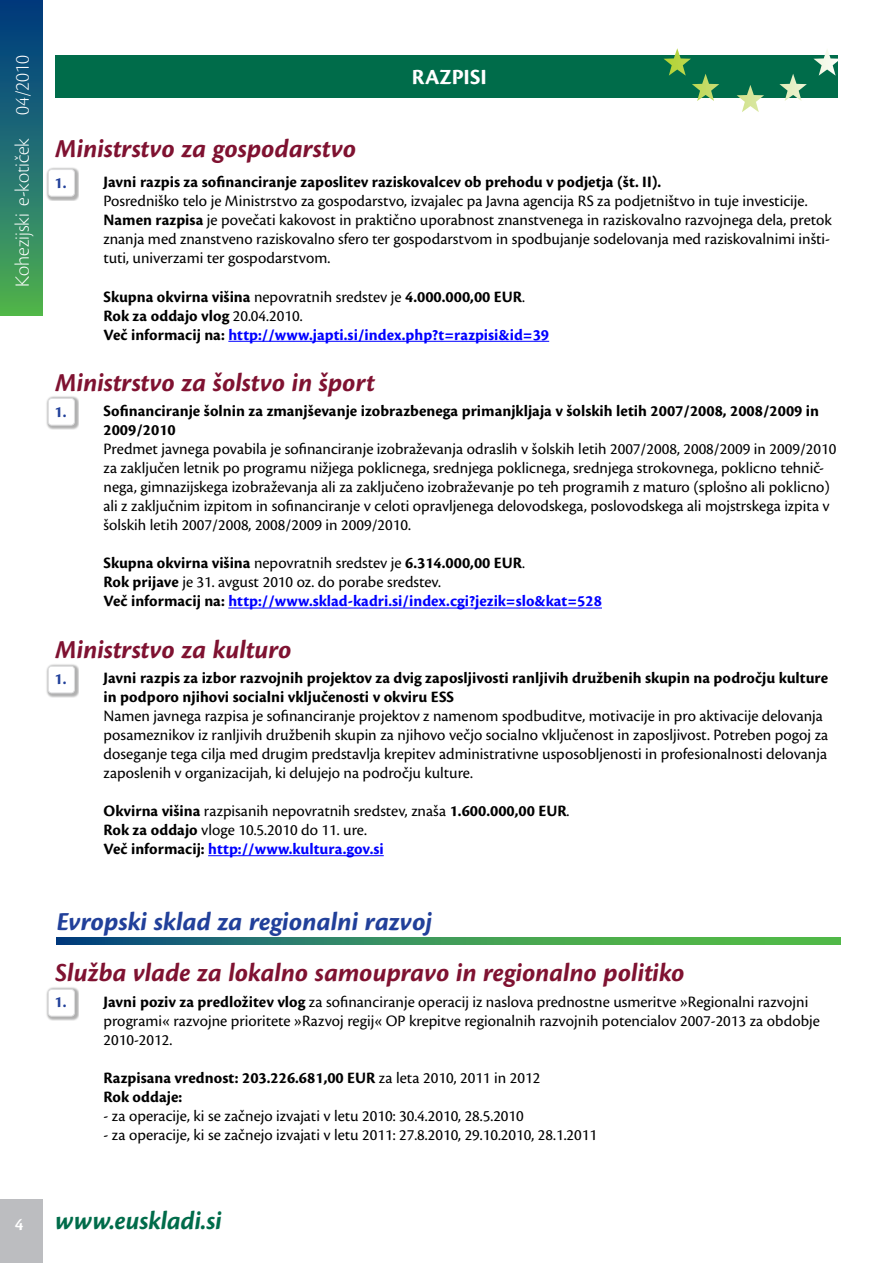
<style>
.page{position:relative;width:893px;height:1263px;background:#fff}
.page>*{position:absolute;margin:0;border:0;box-sizing:border-box;transform-origin:0 0}
.t1{font:italic 700 27px "Cronos Pro";color:#7f1231}
.t2{font:27px "Cronos Pro Bold Capt It";color:#21409a}
.t3{font:27px "Cronos Pro Bold Subh It";color:#006c4a}
.t4{font:700 22.5px "Cronos Pro";color:#fff}
.t5{font:21px "Cronos Pro Lt Disp";color:#fff}
.t6{font:600 18px "Cronos Pro";color:#fff}
.t7{font:16.5px/19px "Cronos Pro";color:#000}
.t8{font:700 16.5px/19px "Cronos Pro";color:#000}
.t9{font:700 16.5px "Cronos Pro";color:#21409a}
.s1{font-weight:700}
.s2{font-weight:400}
.s3{color:#00f}
.s4{font-weight:700;color:#00f}
</style>
<div class="page">
<div style="left:0;top:1199px;width:43px;height:64px;background:#bcbdc0"></div>
<div style="left:55px;top:55px;width:783px;height:43px;background:#006c4a"></div>
<svg style="left:663px;top:48px;width:56px;height:53px"></svg>
<svg style="left:737px;top:85px;width:27px;height:27px"></svg>
<svg style="left:779px;top:74px;width:28px;height:27px"></svg>
<svg style="left:813px;top:49px;width:25px;height:27px"></svg>
<div style="left:0;top:0;width:43px;height:316px;background:linear-gradient(to bottom,#003586,#4eb054)"></div>
<svg style="left:46px;top:987px;width:33px;height:33px"></svg>
<div style="left:48px;top:989px;width:26px;height:27px;background:#fff;border-radius:3px"></div>
<div style="left:48px;top:989px;width:27px;height:27px;border:1px solid #939598;border-radius:3px"></div>
<svg style="left:46px;top:664px;width:33px;height:33px"></svg>
<div style="left:48px;top:666px;width:26px;height:27px;background:#fff;border-radius:3px"></div>
<div style="left:48px;top:666px;width:27px;height:27px;border:1px solid #939598;border-radius:3px"></div>
<svg style="left:46px;top:396px;width:33px;height:34px"></svg>
<div style="left:48px;top:398px;width:26px;height:27px;background:#fff;border-radius:3px"></div>
<div style="left:48px;top:398px;width:27px;height:27px;border:1px solid #939598;border-radius:3px"></div>
<svg style="left:56px;top:938px;width:784px;height:6px;background:#378f5e"></svg>
<hr style="left:228px;top:341px;width:321px;height:1px;background:#00f">
<hr style="left:228px;top:608px;width:374px;height:1px;background:#00f">
<hr style="left:208px;top:855px;width:176px;height:1px;background:#00f">
<svg style="left:46px;top:167px;width:33px;height:34px"></svg>
<div style="left:48px;top:170px;width:26px;height:26px;background:#fff;border-radius:3px"></div>
<div style="left:48px;top:169px;width:27px;height:27px;border:1px solid #939598;border-radius:3px"></div>
<p class="t5" style="left:10px;top:287px;width:233px;rotate:-90deg">Kohezijski e-kotiček 04/2010</p>
<h1 class="t1" style="left:55px;top:133px;width:302px">Ministrstvo za gospodarstvo</h1>
<h2 class="t4" style="left:412px;top:64px;width:76px">RAZPISI</h2>
<p class="t9" style="left:55px;top:174px;width:13px">1.</p>
<p class="t8" style="left:103px;top:173px;width:559px">Javni razpis za sofinanciranje zaposlitev raziskovalcev ob prehodu v podjetja (št. II).</p>
<p class="t7" style="left:103px;top:192px;width:730px">Posredniško telo je Ministrstvo za gospodarstvo, izvajalec pa Javna agencija RS za podjetništvo in tuje investicije.<br><span class="s1">Namen razpisa</span> je povečati kakovost in praktično uporabnost znanstvenega in raziskovalno razvojnega dela, pretok znanja med znanstveno raziskovalno sfero ter gospodarstvom in spodbujanje sodelovanja med raziskovalnimi inšti&shy;tuti, univerzami ter gospodarstvom.</p>
<p class="t8" style="left:103px;top:287px;width:447px">Skupna okvirna višina <span class="s2">nepovratnih sredstev je</span> 4.000.000,00 EUR<span class="s2">.<br></span>Rok za oddajo vlog <span class="s2">20.04.2010.<br></span>Več informacij na: <span class="s3">http://www.japti.si/index.php?t=razpisi&amp;id=39</span></p>
<h1 class="t1" style="left:55px;top:367px;width:321px">Ministrstvo za šolstvo in šport</h1>
<p class="t9" style="left:55px;top:402px;width:13px">1.</p>
<p class="t8" style="left:103px;top:401px;width:717px">Sofinanciranje šolnin za zmanjševanje izobrazbenega primanjkljaja v šolskih letih 2007/2008, 2008/2009 in<br>2009/2010</p>
<p class="t7" style="left:103px;top:439px;width:734px">Predmet javnega povabila je sofinanciranje izobraževanja odraslih v šolskih letih 2007/2008, 2008/2009 in 2009/2010 za zaključen letnik po programu nižjega poklicnega, srednjega poklicnega, srednjega strokovnega, poklicno tehnič&shy;nega, gimnazijskega izobraževanja ali za zaključeno izobraževanje po teh programih z maturo (splošno ali poklicno) ali z zaključnim izpitom in sofinanciranje v celoti opravljenega delovodskega, poslovodskega ali mojstrskega izpita v šolskih letih 2007/2008, 2008/2009 in 2009/2010.</p>
<p class="t8" style="left:103px;top:554px;width:500px">Skupna okvirna višina <span class="s2">nepovratnih sredstev je</span> 6.314.000,00 EUR<span class="s2">.<br></span>Rok prijave <span class="s2">je 31. avgust 2010 oz. do porabe sredstev.<br></span>Več informacij na: <span class="s3">http://www.sklad-kadri.si/index.cgi?jezik=slo&amp;kat=528</span></p>
<h1 class="t1" style="left:55px;top:634px;width:238px">Ministrstvo za kulturo</h1>
<p class="t9" style="left:55px;top:669px;width:13px">1.</p>
<p class="t8" style="left:103px;top:668px;width:726px">Javni razpis za izbor razvojnih projektov za dvig zaposljivosti ranljivih družbenih skupin na področju kulture in podporo njihovi socialni vključenosti v okviru ESS</p>
<p class="t7" style="left:103px;top:706px;width:726px">Namen javnega razpisa je sofinanciranje projektov z namenom spodbuditve, motivacije in pro aktivacije delovanja posameznikov iz ranljivih družbenih skupin za njihovo večjo socialno vključenost in zaposljivost. Potreben pogoj za doseganje tega cilja med drugim predstavlja krepitev administrativne usposobljenosti in profesionalnosti delovanja zaposlenih v organizacijah, ki delujejo na področju kulture.</p>
<p class="t7" style="left:103px;top:801px;width:467px"><span class="s1">Okvirna višina</span> razpisanih nepovratnih sredstev, znaša <span class="s1">1.600.000,00 EUR</span>.<br><span class="s1">Rok za oddajo</span> vloge 10.5.2010 do 11. ure.<br><span class="s1">Več informacij:</span> <span class="s4">http://www.kultura.gov.si</span></p>
<h1 class="t2" style="left:56px;top:906px;width:378px">Evropski sklad za regionalni razvoj</h1>
<h1 class="t1" style="left:55px;top:957px;width:631px">Služba vlade za lokalno samoupravo in regionalno politiko</h1>
<p class="t9" style="left:55px;top:993px;width:13px">1.</p>
<p class="t7" style="left:103px;top:992px;width:718px"><span class="s1">Javni poziv za predložitev vlog</span> za sofinanciranje operacij iz naslova prednostne usmeritve »Regionalni razvojni programi« razvojne prioritete »Razvoj regij« OP krepitve regionalnih razvojnih potencialov 2007-2013 za obdobje<br>2010-2012.</p>
<p class="t8" style="left:103px;top:1068px;width:438px">Razpisana vrednost: 203.226.681,00 EUR <span class="s2">za leta 2010, 2011 in 2012<br></span>Rok oddaje:</p>
<p class="t7" style="left:103px;top:1106px;width:422px">- za operacije, ki se začnejo izvajati v letu 2010: 30.4.2010, 28.5.2010</p>
<p class="t7" style="left:103px;top:1125px;width:495px">- za operacije, ki se začnejo izvajati v letu 2011: 27.8.2010, 29.10.2010, 28.1.2011</p>
<p class="t6" style="left:15px;top:1213px;width:10px">4</p>
<h1 class="t3" style="left:55px;top:1205px;width:168px">www.euskladi.si</h1>
</div>
